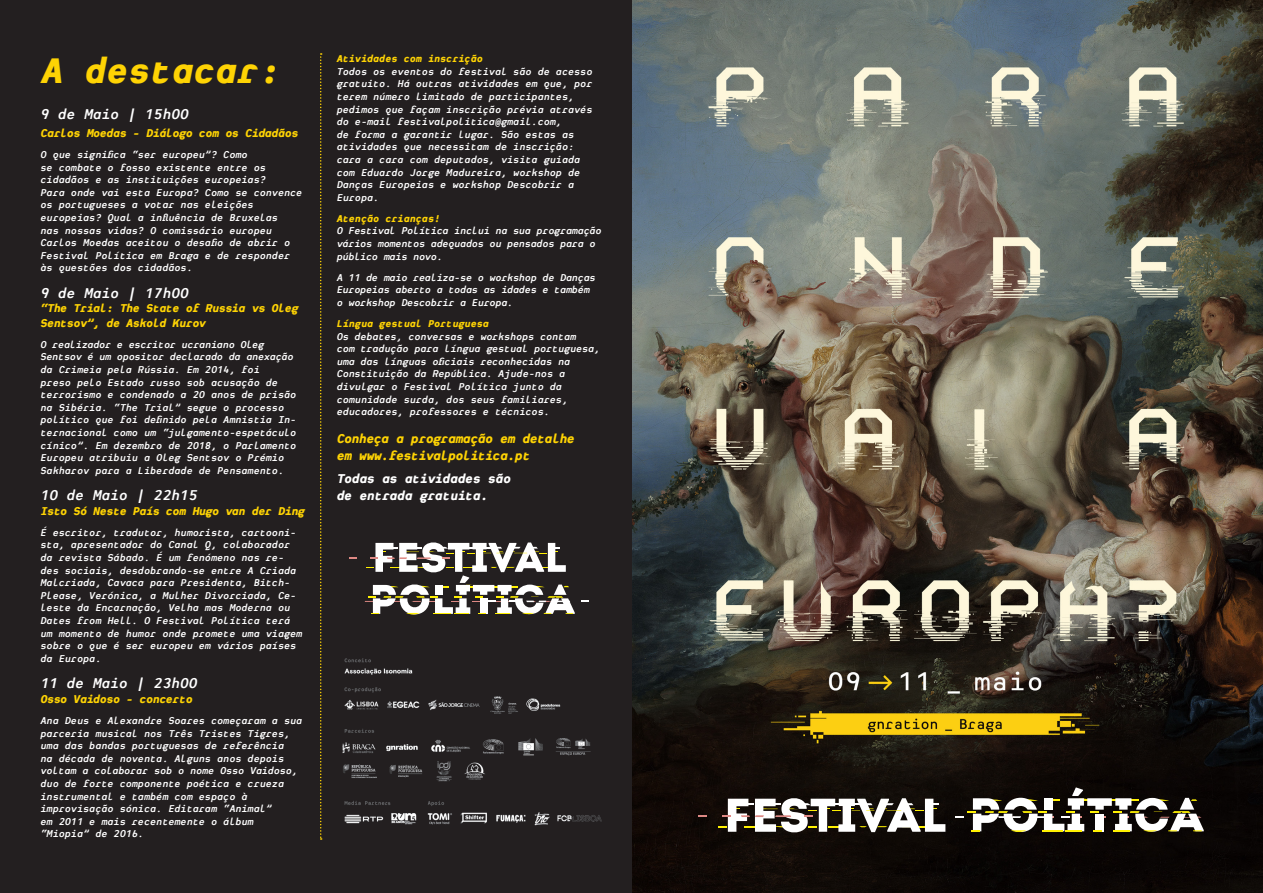
<style>
.page{position:relative;width:1263px;height:893px;background:#fff}
.page>*{position:absolute;margin:0;border:0;box-sizing:border-box;transform-origin:0 0}
.t1{font:37.5px "Heimat Regular 4";color:#fed304}
.t2{font:italic 700 15px "Heimat Mono";color:#fff}
.t3{font:13.5px/16.2px "Heimat Regular 4";letter-spacing:-.03em;color:#fed304}
.t4{font:13.5px/16.2px "Heimat Regular 4";letter-spacing:-.02em;color:#fff}
.t5{font:12px/14.4px "Heimat Regular 4";letter-spacing:-.03em;color:#fed304}
.t6{font:italic 700 10.5px/12.6px "Heimat Mono";color:#fff}
.t7{font:italic 700 10.5px/12.6px "Heimat Mono";letter-spacing:-.02em;color:#fff}
.t8{font:10.5px "Heimat Regular 4";color:#fed304}
</style>
<div class="page">
<div style="left:0;top:0;width:632px;height:893px;background:#231f20"></div>
<img style="left:632px;top:0;width:631px;height:893px">
<svg style="left:955px;top:787px;width:249px;height:51px"></svg>
<svg style="left:698px;top:815px;width:8px;height:2px"></svg>
<svg style="left:718px;top:795px;width:227px;height:41px"></svg>
<svg style="left:320px;top:53px;width:2px;height:787px"></svg>
<svg style="left:349px;top:557px;width:8px;height:2px"></svg>
<svg style="left:365px;top:542px;width:210px;height:73px"></svg>
<img style="left:342px;top:658px;width:260px;height:168px">
<h1 class="t1" style="left:40px;top:46px;width:241px">A destacar:</h1>
<h2 class="t2" style="left:40px;top:104px;width:149px">9 de Maio | 15h00</h2>
<p class="t5" style="left:40px;top:125px;width:259px">Carlos Moedas - Diálogo com os Cidadãos</p>
<p class="t6" style="left:40px;top:148px;width:263px">O que significa “ser europeu”? Como<br>se combate o fosso existente entre os cidadãos e as instituições europeias?<br>Para onde vai esta Europa? Como se convence os portugueses a votar nas eleições europeias? Qual a influência de Bruxelas<br>nas nossas vidas? O comissário europeu Carlos Moedas aceitou o desafio de abrir o Festival Política em Braga e de responder às questões dos cidadãos.</p>
<h2 class="t2" style="left:40px;top:283px;width:149px">9 de Maio | 17h00</h2>
<p class="t5" style="left:40px;top:301px;width:259px">“The Trial: The State of Russia vs Oleg<br>Sentsov”, de Askold Kurov</p>
<p class="t6" style="left:40px;top:338px;width:257px">O realizador e escritor ucraniano Oleg Sentsov é um opositor declarado da anexação da Crimeia pela Rússia. Em 2014, foi<br>preso pelo Estado russo sob acusação de terrorismo e condenado a 20 anos de prisão na Sibéria. “The Trial” segue o processo político que foi definido pela Amnistia In&shy;ternacional como um “julgamento-espetáculo cínico”. Em dezembro de 2018, o Parlamento Europeu atribuiu a Oleg Sentsov o Prémio Sakharov para a Liberdade de Pensamento.</p>
<h2 class="t2" style="left:40px;top:486px;width:158px">10 de Maio | 22h15</h2>
<p class="t5" style="left:40px;top:503px;width:266px">Isto Só Neste País com Hugo van der Ding</p>
<p class="t6" style="left:40px;top:526px;width:263px">É escritor, tradutor, humorista, cartooni&shy;sta, apresentador do Canal Q, colaborador da revista Sábado. É um fenómeno nas re&shy;des sociais, desdobrando-se entre A Criada Malcriada, Cavaca para Presidenta, Bitch-Please, Verónica, a Mulher Divorciada, Ce&shy;leste da Encarnação, Velha mas Moderna ou Dates from Hell. O Festival Política terá um momento de humor onde promete uma viagem sobre o que é ser europeu em vários países da Europa.</p>
<h2 class="t2" style="left:40px;top:674px;width:158px">11 de Maio | 23h00</h2>
<p class="t5" style="left:40px;top:691px;width:154px">Osso Vaidoso - concerto</p>
<p class="t6" style="left:40px;top:714px;width:263px">Ana Deus e Alexandre Soares começaram a sua parceria musical nos Três Tristes Tigres, uma das bandas portuguesas de referência<br>na década de noventa. Alguns anos depois voltam a colaborar sob o nome Osso Vaidoso, duo de forte componente poética e crueza instrumental e também com espaço à improvisação sónica. Editaram “Animal”<br>em 2011 e mais recentemente o álbum “Miopia” de 2016.</p>
<p class="t8" style="left:336px;top:52px;width:148px">Atividades com inscrição</p>
<p class="t6" style="left:336px;top:65px;width:257px">Todos os eventos do festival são de acesso gratuito. Há outras atividades em que, por terem número limitado de participantes, pedimos que façam inscrição prévia através do e-mail festivalpolitica@gmail.com,<br>de forma a garantir lugar. São estas as atividades que necessitam de inscrição: cara a cara com deputados, visita guiada com Eduardo Jorge Madureira, workshop de Danças Europeias e workshop Descobrir a Europa.</p>
<p class="t8" style="left:336px;top:211px;width:105px">Atenção crianças!</p>
<p class="t7" style="left:336px;top:224px;width:266px">O Festival Política inclui na sua programação vários momentos adequados ou pensados para o público mais novo.</p>
<p class="t7" style="left:336px;top:271px;width:260px">A 11 de maio realiza-se o workshop de Danças<br>Europeias aberto a todas as idades e também o workshop Descobrir a Europa.</p>
<p class="t8" style="left:336px;top:317px;width:154px">Língua gestual Portuguesa</p>
<p class="t6" style="left:336px;top:330px;width:265px">Os debates, conversas e workshops contam<br>com tradução para língua gestual portuguesa, uma das línguas oficiais reconhecidas na Constituição da República. Ajude-nos a divulgar o Festival Política junto da comunidade surda, dos seus familiares, educadores, professores e técnicos.</p>
<p class="t3" style="left:336px;top:430px;width:240px">Conheça a programação em detalhe em www.festivalpolitica.pt</p>
<p class="t4" style="left:336px;top:470px;width:176px">Todas as atividades são de entrada gratuita.</p>
</div>
